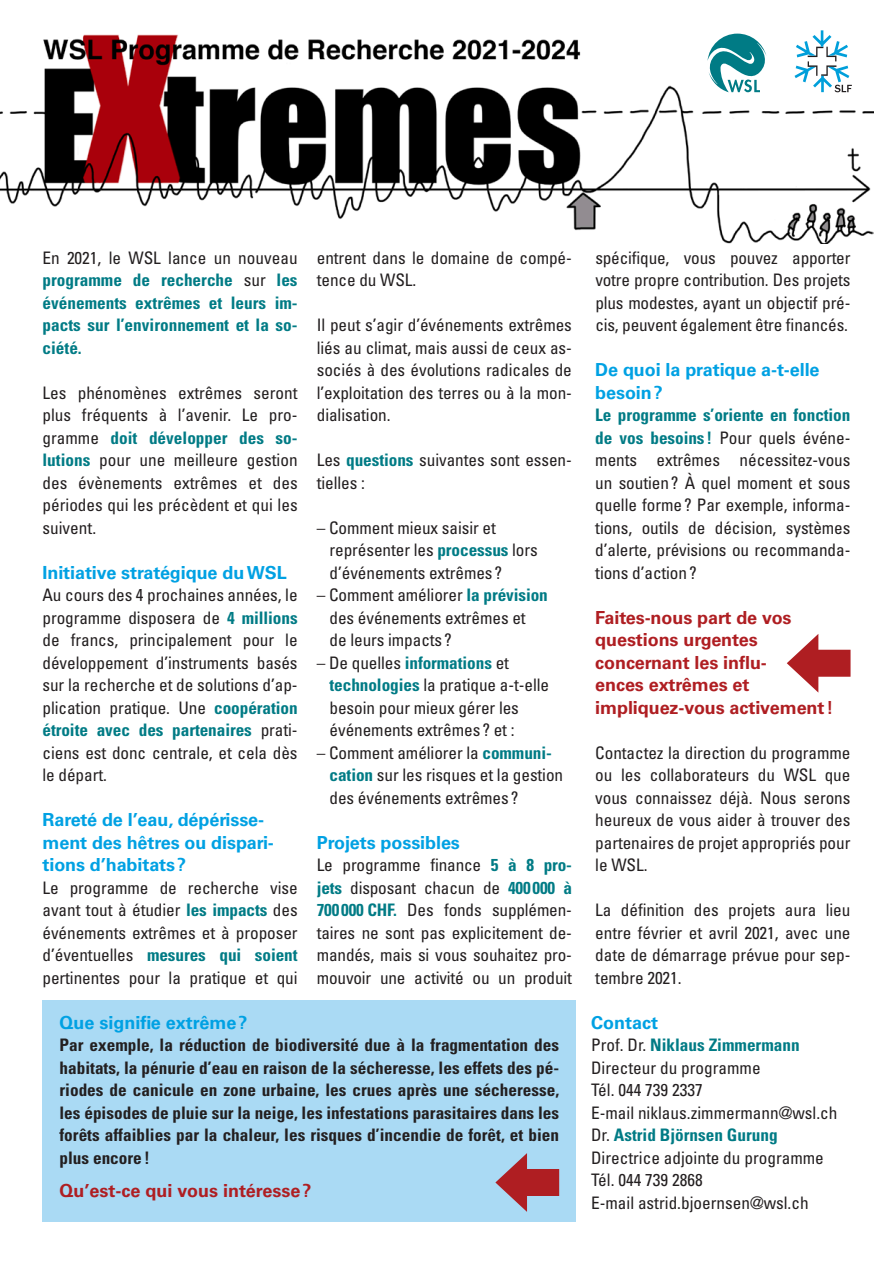
<style>
.page{position:relative;width:893px;height:1263px;background:#fff}
.page>*{position:absolute;margin:0;border:0;box-sizing:border-box;transform-origin:0 0}
.t1{font:700 18px/22.5px "Univers LT Std";letter-spacing:-.005em;color:#00a1e3}
.t2{font:700 18px/22.5px "Univers LT Std";letter-spacing:-.005em;color:#af1e22}
.t3{font:condensed 17.25px/22.5px "Univers LT Std";letter-spacing:-.005em;color:#231f20;text-align:justify}
.t4{font:700 condensed 17.25px/22.5px "Univers LT Std";color:#231f20;text-align:justify}
.t5{font:700 condensed 17.25px/22.5px "Univers LT Std";color:#007b85;text-align:justify}
.s1{font-weight:400;color:#231f20}
.s2{font-weight:700;color:#007b85}
</style>
<div class="page">
<img style="left:0;top:33px;width:874px;height:210px">
<div style="left:43px;top:1000px;width:533px;height:221px;background:#aadaf4"></div>
<svg style="left:707px;top:34px;width:59px;height:58px"></svg>
<svg style="left:794px;top:30px;width:58px;height:62px"></svg>
<div style="left:515px;top:1169px;width:44px;height:27px;background:#af1e22"></div>
<svg style="left:495px;top:1153px;width:32px;height:59px"></svg>
<div style="left:806px;top:650px;width:44px;height:27px;background:#af1e22"></div>
<svg style="left:787px;top:634px;width:31px;height:58px"></svg>
<p class="t5" style="left:43px;top:246px;width:257px"><span class="s1">En 2021, le WSL lance un nouveau </span>programme de recherche <span class="s1">sur</span> les événements extrêmes et leurs im&shy;pacts sur l’environnement et la so&shy;ciété.</p>
<p class="t3" style="left:43px;top:381px;width:257px">Les phénomènes extrêmes seront plus fréquents à l’avenir. Le pro&shy;gramme <span class="s2">doit développer des so&shy;lutions</span> pour une meilleure gestion des évènements extrêmes et des périodes qui les précèdent et qui les suivent.</p>
<p class="t1" style="left:43px;top:561px;width:246px">Initiative stratégique du WSL</p>
<p class="t3" style="left:43px;top:583px;width:257px">Au cours des 4 prochaines années, le programme disposera de <span class="s2">4 millions </span>de francs, principalement pour le développement d’instruments basés sur la recherche et de solutions d’ap&shy;plication pratique. Une <span class="s2">coopération étroite avec des partenaires</span> prati&shy;ciens est donc centrale, et cela dès le départ.</p>
<p class="t1" style="left:43px;top:809px;width:233px">Rareté de l’eau, dépérisse&shy;ment des hêtres ou dispari&shy;tions d’habitats?</p>
<p class="t3" style="left:43px;top:876px;width:257px">Le programme de recherche vise avant tout à étudier <span class="s2">les impacts</span> des événements extrêmes et à proposer d’éventuelles <span class="s2">mesures qui soient </span>pertinentes pour la pratique et qui</p>
<p class="t3" style="left:317px;top:246px;width:257px">entrent dans le domaine de compé&shy;tence du WSL.</p>
<p class="t3" style="left:317px;top:313px;width:257px">Il peut s’agir d’événements extrêmes liés au climat, mais aussi de ceux as&shy;sociés à des évolutions radicales de l’exploitation des terres ou à la mon&shy;dialisation.</p>
<p class="t3" style="left:317px;top:448px;width:257px">Les <span class="s2">questions</span> suivantes sont essen&shy;tielles :</p>
<p class="t3" style="left:330px;top:516px;width:210px;text-align:left;text-indent:-13px">– Comment mieux saisir et représenter les <span class="s2">processus</span> lors d’événements extrêmes ?</p>
<p class="t3" style="left:330px;top:583px;width:220px;text-align:left;text-indent:-13px">– Comment améliorer <span class="s2">la prévision </span>des événements extrêmes et<br>de leurs impacts ?</p>
<p class="t3" style="left:330px;top:651px;width:221px;text-align:left;text-indent:-13px">– De quelles <span class="s2">informations</span> et <span class="s2">technologies</span> la pratique a-t-elle besoin pour mieux gérer les événements extrêmes ? et :</p>
<p class="t3" style="left:330px;top:741px;width:235px;text-align:left;text-indent:-13px">– Comment améliorer la <span class="s2">communi&shy;cation</span> sur les risques et la gestion des événements extrêmes ?</p>
<p class="t1" style="left:317px;top:831px;width:145px">Projets possibles</p>
<p class="t3" style="left:317px;top:853px;width:257px">Le programme finance <span class="s2">5 à 8 pro&shy;jets</span> disposant chacun de <span class="s2">400000 à 700000 CHF.</span> Des fonds supplémen&shy;taires ne sont pas explicitement de&shy;mandés, mais si vous souhaitez pro&shy;mouvoir une activité ou un produit</p>
<p class="t1" style="left:60px;top:1011px;width:190px">Que signifie extrême?</p>
<p class="t4" style="left:60px;top:1034px;width:501px">Par exemple, la réduction de biodiversité due à la fragmentation des habitats, la pénurie d’eau en raison de la sécheresse, les effets des pé&shy;riodes de canicule en zone urbaine, les crues après une sécheresse, les épisodes de pluie sur la neige, les infestations parasitaires dans les forêts affaiblies par la chaleur, les risques d’incendie de forêt, et bien plus encore !</p>
<p class="t2" style="left:60px;top:1179px;width:254px">Qu’est-ce qui vous intéresse?</p>
<p class="t3" style="left:595px;top:246px;width:257px">spécifique, vous pouvez apporter votre propre contribution. Des projets plus modestes, ayant un objectif pré&shy;cis, peuvent également être financés.</p>
<p class="t1" style="left:595px;top:359px;width:226px">De quoi la pratique a-t-elle besoin?</p>
<p class="t3" style="left:595px;top:403px;width:257px"><span class="s2">Le programme s’oriente en fonction de vos besoins !</span> Pour quels événe&shy;ments extrêmes nécessitez-vous un soutien? À quel moment et sous quelle forme? Par exemple, informa&shy;tions, outils de décision, systèmes d’alerte, prévisions ou recommanda&shy;tions d’action?</p>
<p class="t2" style="left:595px;top:606px;width:240px">Faites-nous part de vos questions urgentes concernant les influ-<br>ences extrêmes et impliquez-vous activement!</p>
<p class="t3" style="left:595px;top:741px;width:257px">Contactez la direction du programme ou les collaborateurs du WSL que vous connaissez déjà. Nous serons heureux de vous aider à trouver des partenaires de projet appropriés pour le WSL.</p>
<p class="t3" style="left:595px;top:898px;width:257px">La définition des projets aura lieu entre février et avril 2021, avec une date de démarrage prévue pour sep&shy;tembre 2021.</p>
<p class="t1" style="left:591px;top:1011px;width:69px">Contact</p>
<p class="t3" style="left:591px;top:1033px;width:248px;text-align:left">Prof. Dr. <span class="s2">Niklaus Zimmermann<br></span>Directeur du programme<br>Tél. 044 739 2337<br>E-mail niklaus.zimmermann@wsl.ch<br>Dr. <span class="s2">Astrid Björnsen Gurung<br></span>Directrice adjointe du programme<br>Tél. 044 739 2868<br>E-mail astrid.bjoernsen@wsl.ch</p>
</div>
